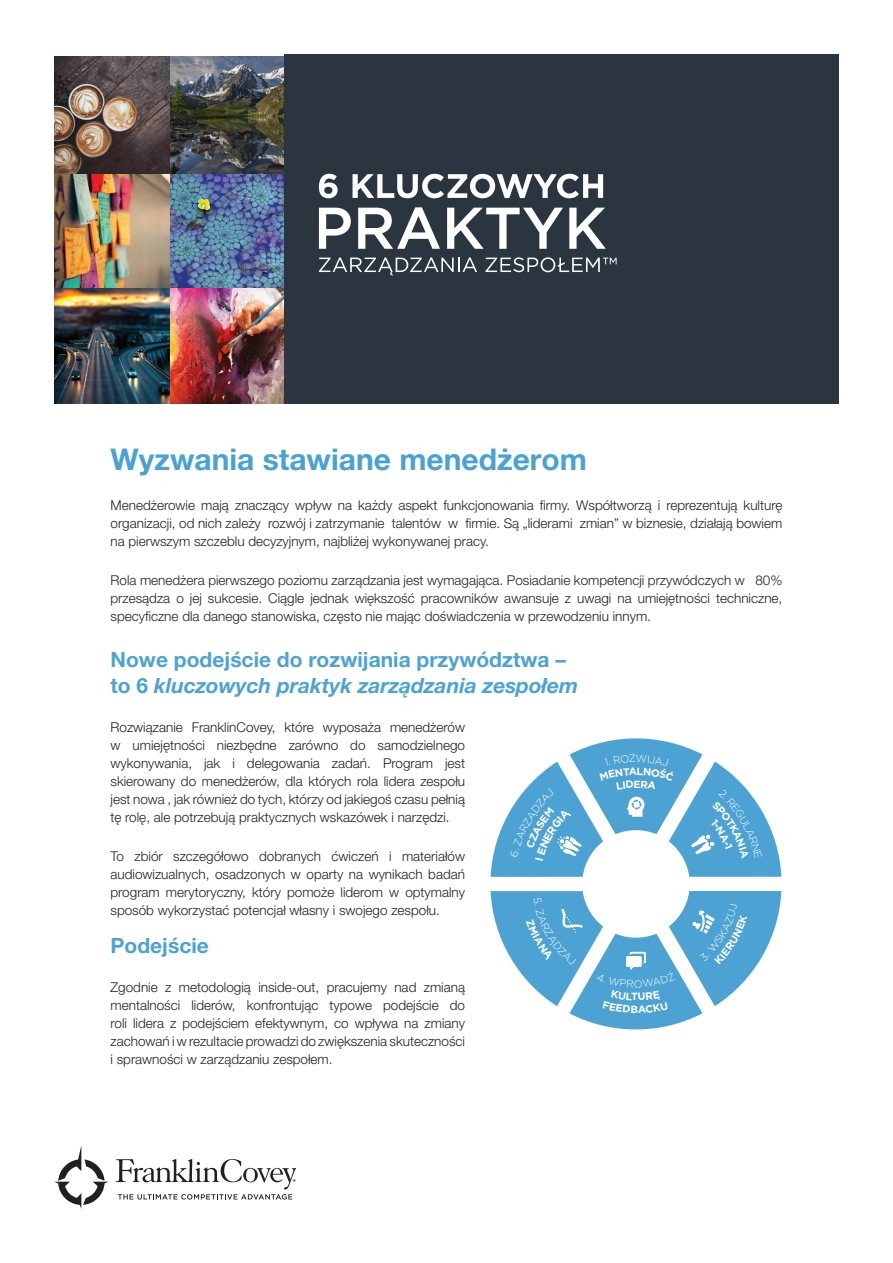
<style>
.page{position:relative;width:893px;height:1263px;background:#fff}
.page>*{position:absolute;margin:0;border:0;box-sizing:border-box;transform-origin:0 0}
.t1{font:700 30px "Helvetica Neue LT Pro";color:#4aa2d3}
.SUB_HEADING{font:700 21px/25.2px "Helvetica Neue LT Pro";color:#4ca3d3}
.BODY_TEXT{font:300 13.5px/18px "Helvetica Neue LT Pro";color:#231f20;text-align:justify}
.t2{font:700 6.9px "Myriad Pro";color:#231f20}
.s1{font-style:italic}
</style>
<div class="page">
<img style="left:54px;top:57px;width:230px;height:347px">
<div style="left:284px;top:54px;width:555px;height:350px;background:#2b353f"></div>
<svg style="left:319px;top:174px;width:19px;height:24px"></svg>
<svg style="left:353px;top:174px;width:250px;height:24px"></svg>
<svg style="left:319px;top:257px;width:158px;height:18px"></svg>
<svg style="left:485px;top:257px;width:132px;height:15px"></svg>
<svg style="left:319px;top:208px;width:32px;height:41px"></svg>
<svg style="left:358px;top:207px;width:82px;height:42px"></svg>
<svg style="left:447px;top:208px;width:116px;height:41px"></svg>
<svg style="left:569px;top:208px;width:37px;height:41px"></svg>
<svg style="left:54px;top:1145px;width:55px;height:64px"></svg>
<svg style="left:116px;top:1159px;width:180px;height:40px"></svg>
<svg style="left:491px;top:891px;width:290px;height:138px"></svg>
<svg style="left:491px;top:738px;width:290px;height:139px"></svg>
<p class="t1" style="left:111px;top:441px;width:478px">Wyzwania stawiane menedżerom</p>
<p class="BODY_TEXT" style="left:111px;top:496px;width:673px">Menedżerowie mają znaczący wpływ na każdy aspekt funkcjonowania firmy. Współtworzą i reprezentują kulturę organizacji, od nich zależy rozwój i zatrzymanie talentów w firmie. Są „liderami zmian” w biznesie, działają bowiem na pierwszym szczeblu decyzyjnym, najbliżej wykonywanej pracy.</p>
<p class="BODY_TEXT" style="left:111px;top:571px;width:673px">Rola menedżera pierwszego poziomu zarządzania jest wymagająca. Posiadanie kompetencji przywódczych w 80% przesądza o jej sukcesie. Ciągle jednak większość pracowników awansuje z uwagi na umiejętności techniczne, specyficzne dla danego stanowiska, często nie mając doświadczenia w przewodzeniu innym.</p>
<p class="SUB_HEADING" style="left:111px;top:647px;width:469px">Nowe podejście do rozwijania przywództwa – to 6 <span class="s1">kluczowych praktyk zarządzania zespołem</span></p>
<p class="BODY_TEXT" style="left:111px;top:718px;width:356px">Rozwiązanie FranklinCovey, które wyposaża menedżerów w umiejętności niezbędne zarówno do samodzielnego wykonywania, jak i delegowania zadań. Program jest skierowany do menedżerów, dla których rola lidera zespołu jest nowa , jak również do tych, którzy od jakiegoś czasu pełnią tę rolę, ale potrzebują praktycznych wskazówek i narzędzi.</p>
<p class="BODY_TEXT" style="left:111px;top:847px;width:356px">To zbiór szczegółowo dobranych ćwiczeń i materiałów audiowizualnych, osadzonych w oparty na wynikach badań program merytoryczny, który pomoże liderom w optymalny sposób wykorzystać potencjał własny i swojego zespołu.</p>
<p class="SUB_HEADING" style="left:111px;top:932px;width:100px">Podejście</p>
<p class="BODY_TEXT" style="left:111px;top:978px;width:356px">Zgodnie z metodologią inside-out, pracujemy nad zmianą mentalności liderów, konfrontując typowe podejście do roli lidera z podejściem efektywnym, co wpływa na zmiany zachowań i w rezultacie prowadzi do zwiększenia skuteczności i sprawności w zarządzaniu zespołem.</p>
<p class="t2" style="left:293px;top:1177px;width:5px">®</p>
</div>
